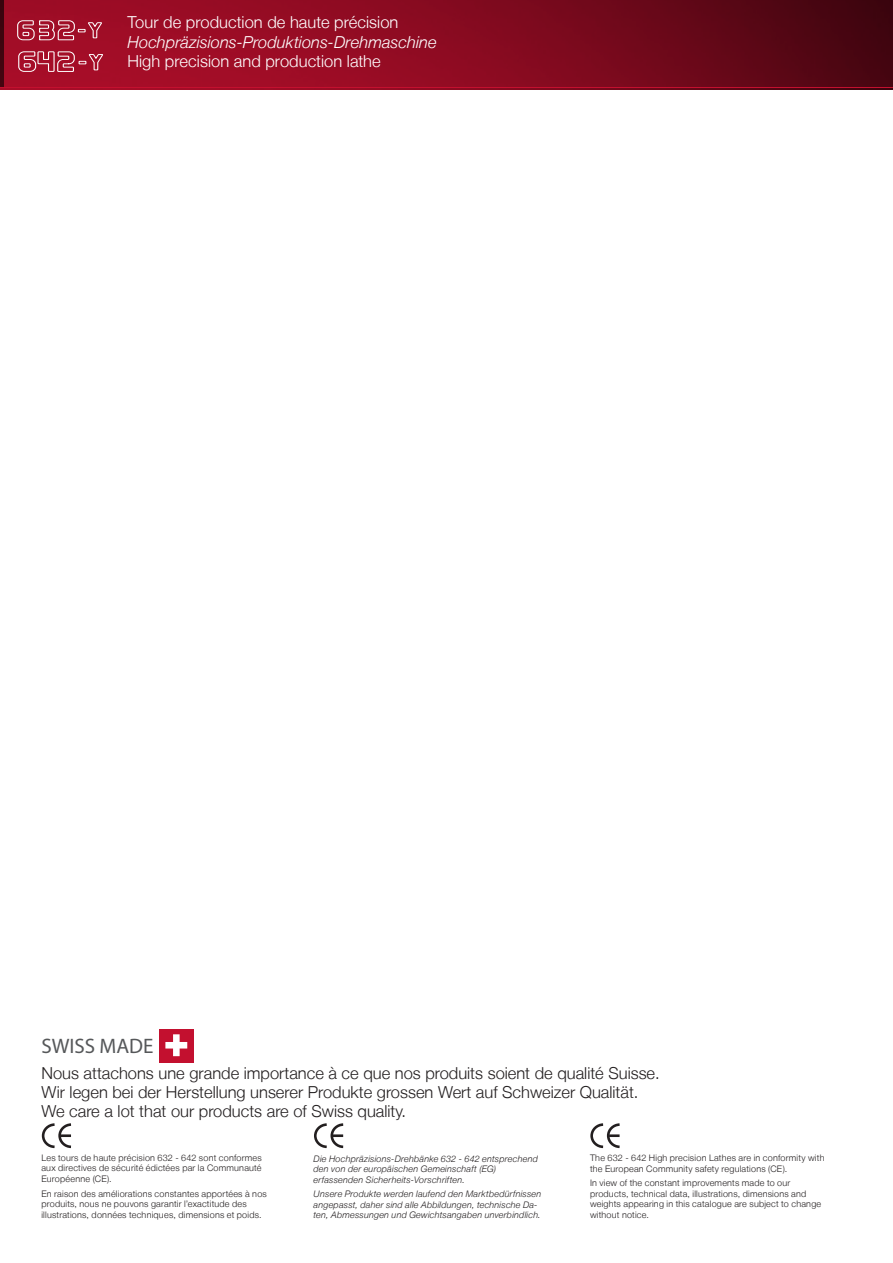
<style>
.page{position:relative;width:893px;height:1263px;background:#fff}
.page>*{position:absolute;margin:0;border:0;box-sizing:border-box;transform-origin:0 0}
.t1{font:21px "Myriad Pro";color:#56585a}
.t2{font:300 16.5px/19px "Helvetica Neue LT";color:#231f20}
.t3{font:300 16.5px "Helvetica Neue LT";letter-spacing:.005em;color:#fff}
.t4{font:italic 300 16.5px "Helvetica Neue LT";color:#fff}
.t5{font:300 9px/10.5px "Helvetica Neue LT";letter-spacing:.025em;color:#231f20}
.t6{font:italic 300 9px/10.5px "Helvetica Neue LT";letter-spacing:.025em;color:#231f20}
</style>
<div class="page">
<img style="left:0;top:87px;width:893px;height:2px">
<div style="left:0;top:0;width:17px;height:87px;background:#3e050f"></div>
<img style="left:4px;top:0;width:889px;height:86px">
<svg style="left:41px;top:1123px;width:30px;height:25px"></svg>
<svg style="left:314px;top:1123px;width:29px;height:25px"></svg>
<svg style="left:590px;top:1123px;width:30px;height:25px"></svg>
<div style="left:159px;top:1029px;width:34px;height:33px;background:#c3102f"></div>
<svg style="left:165px;top:1034px;width:22px;height:22px"></svg>
<svg style="left:17px;top:20px;width:85px;height:20px;background:#b44054"></svg>
<svg style="left:18px;top:51px;width:85px;height:20px;background:#b63d52"></svg>
<h2 class="t3" style="left:128px;top:12px;width:272px">Tour de production de haute précision</h2>
<h2 class="t4" style="left:128px;top:32px;width:310px">Hochpräzisions-Produktions-Drehmaschine</h2>
<h2 class="t3" style="left:128px;top:51px;width:255px">High precision and production lathe</h2>
<h1 class="t1" style="left:41px;top:1033px;width:114px">SWISS MADE</h1>
<h2 class="t2" style="left:41px;top:1063px;width:620px">Nous attachons une grande importance à ce que nos produits soient de qualité Suisse.<br>Wir legen bei der Herstellung unserer Produkte grossen Wert auf Schweizer Qualität.<br>We care a lot that our products are of Swiss quality.</h2>
<p class="t5" style="left:41px;top:1152px;width:222px;text-align:justify">Les tours de haute précision 632 - 642 sont conformes aux directives de sécurité édictées par la Communauté Européenne (CE).</p>
<p class="t5" style="left:41px;top:1188px;width:227px">En raison des améliorations constantes apportées à nos produits, nous ne pouvons garantir l’exactitude des illustrations, données techniques, dimensions et poids.</p>
<p class="t6" style="left:314px;top:1153px;width:226px">Die Hochpräzisions-Drehbänke 632 - 642 entsprechend den von der europäischen Gemeinschaft (EG) erfassenden Sicherheits-Vorschriften.</p>
<p class="t6" style="left:314px;top:1189px;width:229px">Unsere Produkte werden laufend den Marktbedürfnissen angepasst, daher sind alle Abbildungen, technische Da&shy;ten, Abmessungen und Gewichtsangaben unverbindlich.</p>
<p class="t5" style="left:590px;top:1152px;width:236px">The 632 - 642 High precision Lathes are in conformity with the European Community safety regulations (CE).</p>
<p class="t5" style="left:590px;top:1177px;width:233px">In view of the constant improvements made to our products, technical data, illustrations, dimensions and weights appearing in this catalogue are subject to change without notice.</p>
</div>
